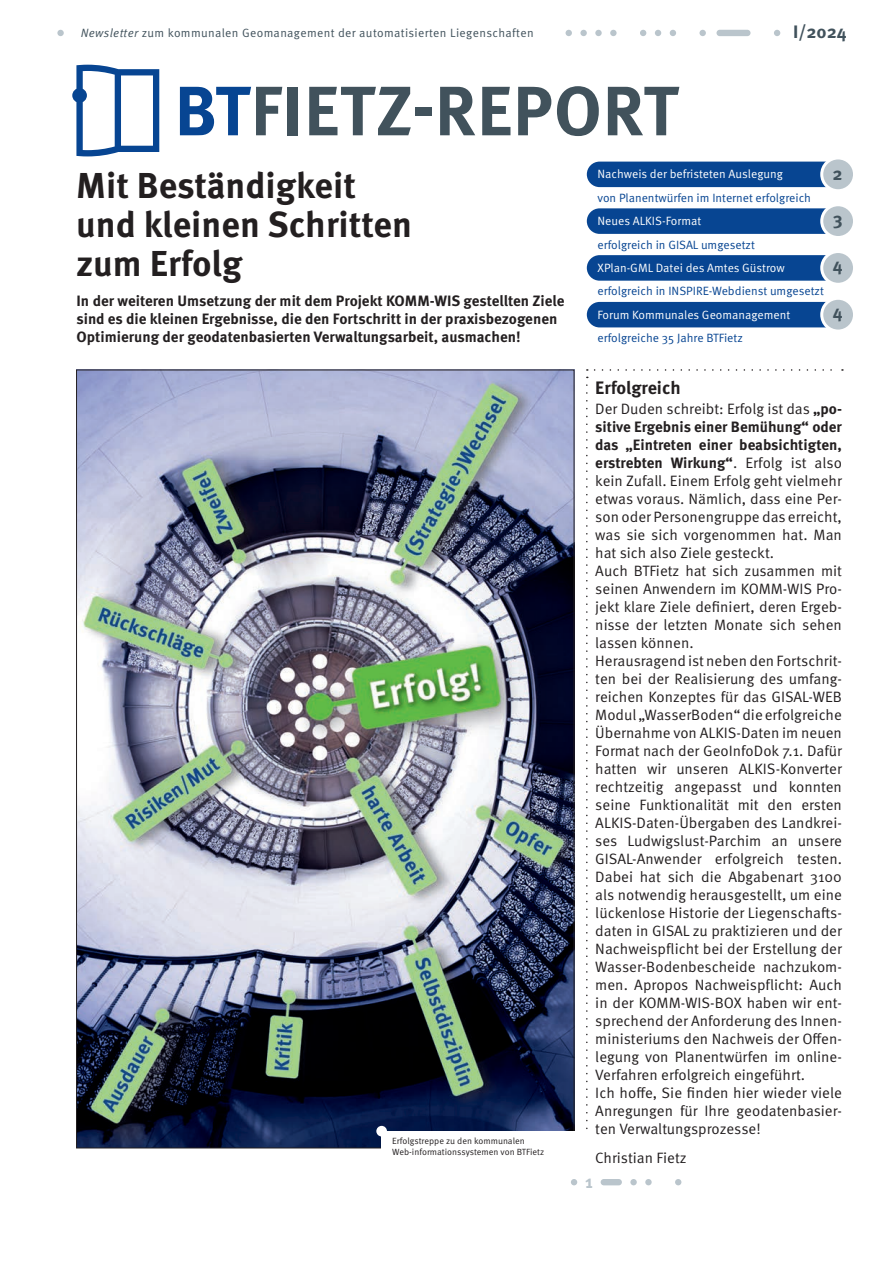
<style>
.page{position:relative;width:893px;height:1263px;background:#fff}
.page>*{position:absolute;margin:0;border:0;box-sizing:border-box;transform-origin:0 0}
.t1{font:700 69.75px "Meta Pro";letter-spacing:.01em;color:#41525c}
.t2{font:700 36px/39px "Meta Pro";color:#231f20}
.t3{font:700 18px "Meta Pro";color:#231f20}
.t4{font:700 18px "Meta Pro";color:#41525c}
.t5{font:700 18px "Meta Pro";color:#bac5cc}
.t6{font:15px/18px "Meta Pro";color:#231f20}
.t7{font:700 15px/18px "Meta Pro";color:#231f20}
.t8{font:12px "Meta Pro";color:#074592}
.t9{font:12px "Meta Pro";color:#fff}
.t10{font:12px "Meta Pro";letter-spacing:.03em;color:#41525c}
.t11{font:9px/10.5px "Meta Pro";color:#231f20}
.s1{font-style:italic}
.s2{color:#074592}
.s3{font-weight:700}
</style>
<div class="page">
<svg style="left:571px;top:1179px;width:6px;height:6px"></svg>
<div style="left:630px;top:1179px;width:7px;height:6px;background:#bac5cc;border-radius:50%"></div>
<div style="left:645px;top:1179px;width:7px;height:6px;background:#bac5cc;border-radius:50%"></div>
<svg style="left:675px;top:1179px;width:6px;height:6px"></svg>
<div style="left:601px;top:1179px;width:21px;height:6px;background:#bac5cc;border-radius:3px"></div>
<svg style="left:566px;top:30px;width:6px;height:6px"></svg>
<div style="left:57px;top:30px;width:7px;height:6px;background:#bac5cc;border-radius:50%"></div>
<div style="left:580px;top:30px;width:7px;height:6px;background:#bac5cc;border-radius:50%"></div>
<div style="left:595px;top:30px;width:7px;height:6px;background:#bac5cc;border-radius:50%"></div>
<div style="left:610px;top:30px;width:7px;height:6px;background:#bac5cc;border-radius:50%"></div>
<svg style="left:640px;top:30px;width:6px;height:6px"></svg>
<svg style="left:655px;top:30px;width:6px;height:6px"></svg>
<svg style="left:670px;top:30px;width:6px;height:6px"></svg>
<div style="left:699px;top:30px;width:7px;height:6px;background:#bac5cc;border-radius:50%"></div>
<svg style="left:774px;top:30px;width:6px;height:6px"></svg>
<div style="left:716px;top:30px;width:34px;height:6px;background:#bac5cc;border-radius:3px"></div>
<svg style="left:72px;top:88px;width:15px;height:15px"></svg>
<svg style="left:76px;top:65px;width:83px;height:91px"></svg>
<svg style="left:586px;top:385px;width:2px;height:745px"></svg>
<div style="left:587px;top:208px;width:259px;height:26px;background:#074592;border-radius:13px"></div>
<div style="left:822px;top:205px;width:32px;height:32px;background:#bac5cc;border-radius:50%"></div>
<div style="left:820px;top:203px;width:36px;height:36px;border:3px solid #fff;border-radius:50%"></div>
<div style="left:587px;top:162px;width:259px;height:25px;background:#074592;border-radius:13px"></div>
<div style="left:822px;top:158px;width:32px;height:33px;background:#bac5cc;border-radius:50%"></div>
<div style="left:820px;top:156px;width:36px;height:36px;border:3px solid #fff;border-radius:50%"></div>
<div style="left:587px;top:255px;width:259px;height:26px;background:#074592;border-radius:13px"></div>
<div style="left:822px;top:251px;width:32px;height:33px;background:#bac5cc;border-radius:50%"></div>
<div style="left:820px;top:250px;width:36px;height:36px;border:3px solid #fff;border-radius:50%"></div>
<div style="left:587px;top:302px;width:259px;height:25px;background:#074592;border-radius:13px"></div>
<div style="left:822px;top:298px;width:32px;height:33px;background:#bac5cc;border-radius:50%"></div>
<div style="left:820px;top:297px;width:36px;height:36px;border:3px solid #fff;border-radius:50%"></div>
<svg style="left:595px;top:369px;width:248px;height:2px"></svg>
<img style="left:78px;top:372px;width:494px;height:774px">
<div style="left:382px;top:1131px;width:212px;height:30px;background:#fff"></div>
<div style="left:376px;top:1126px;width:11px;height:10px;background:#fff;border-radius:50%"></div>
<p class="t10" style="left:81px;top:24px;width:454px"><span class="s1">Newsletter</span> zum kommunalen Geomanagement der automatisierten Liegenschaften</p>
<p class="t4" style="left:793px;top:18px;width:55px">I/2024</p>
<h1 class="t1" style="left:175px;top:57px;width:505px"><span class="s2">BT</span>FIETZ-REPORT</h1>
<h2 class="t2" style="left:76px;top:163px;width:337px">Mit Beständigkeit und kleinen Schritten zum Erfolg</h2>
<p class="t7" style="left:77px;top:291px;width:489px">In der weiteren Umsetzung der mit dem Projekt KOMM-WIS gestellten Ziele sind es die kleinen Ergebnisse, die den Fortschritt in der praxisbezogenen<br>Optimierung der geodatenbasierten Verwaltungsarbeit, ausmachen!</p>
<p class="t11" style="left:392px;top:1135px;width:153px">Erfolgstreppe zu den kommunalen<br>Web-informationssystemen von BTFietz</p>
<p class="t9" style="left:597px;top:165px;width:187px">Nachweis der befristeten Auslegung</p>
<p class="t4" style="left:833px;top:159px;width:12px">2</p>
<p class="t8" style="left:597px;top:189px;width:215px">von Planentwürfen im Internet erfolgreich</p>
<p class="t9" style="left:597px;top:212px;width:105px">Neues ALKIS-Format</p>
<p class="t4" style="left:833px;top:205px;width:11px">3</p>
<p class="t8" style="left:597px;top:235px;width:159px">erfolgreich in GISAL umgesetzt</p>
<p class="t9" style="left:597px;top:259px;width:189px">XPlan-GML Datei des Amtes Güstrow</p>
<p class="t4" style="left:833px;top:251px;width:11px">4</p>
<p class="t8" style="left:597px;top:282px;width:228px">erfolgreich in INSPIRE-Webdienst umgesetzt</p>
<p class="t9" style="left:597px;top:305px;width:194px">Forum Kommunales Geomanagement</p>
<p class="t4" style="left:833px;top:297px;width:11px">4</p>
<p class="t8" style="left:597px;top:329px;width:147px">erfolgreiche 35 Jahre BTFietz</p>
<p class="t3" style="left:595px;top:373px;width:87px">Erfolgreich</p>
<p class="t6" style="left:595px;top:399px;width:248px">Der Duden schreibt: Erfolg ist das <span class="s3">„po&shy;sitive Ergebnis einer Bemühung“ oder das „Eintreten einer beabsichtigten, erstrebten Wirkung“</span>. Erfolg ist also kein Zufall. Einem Erfolg geht vielmehr etwas voraus. Nämlich, dass eine Per&shy;son oder Personengruppe das erreicht, was sie sich vorgenommen hat. Man hat sich also Ziele gesteckt.<br>Auch BTFietz hat sich zusammen mit seinen Anwendern im KOMM-WIS Pro&shy;jekt klare Ziele definiert, deren Ergeb&shy;nisse der letzten Monate sich sehen lassen können.<br>Herausragend ist neben den Fortschrit&shy;ten bei der Realisierung des umfang&shy;reichen Konzeptes für das GISAL-WEB Modul „WasserBoden“ die erfolgreiche Übernahme von ALKIS-Daten im neuen Format nach der GeoInfoDok 7.1. Dafür hatten wir unseren ALKIS-Konverter rechtzeitig angepasst und konnten seine Funktionalität mit den ersten ALKIS-Daten-Übergaben des Landkrei&shy;ses Ludwigslust-Parchim an unsere GISAL-Anwender erfolgreich testen.<br>Dabei hat sich die Abgabenart 3100 als notwendig herausgestellt, um eine lückenlose Historie der Liegenschafts&shy;daten in GISAL zu praktizieren und der Nachweispflicht bei der Erstellung der Wasser-Bodenbescheide nachzukom&shy;men. Apropos Nachweispflicht: Auch in der KOMM-WIS-BOX haben wir ent&shy;sprechend der Anforderung des Innen&shy;ministeriums den Nachweis der Offen&shy;legung von Planentwürfen im online-Verfahren erfolgreich eingeführt.<br>Ich hoffe, Sie finden hier wieder viele Anregungen für Ihre geodatenbasier&shy;ten Verwaltungsprozesse!</p>
<p class="t6" style="left:595px;top:1147px;width:93px">Christian Fietz</p>
<p class="t5" style="left:585px;top:1168px;width:9px">1</p>
</div>
